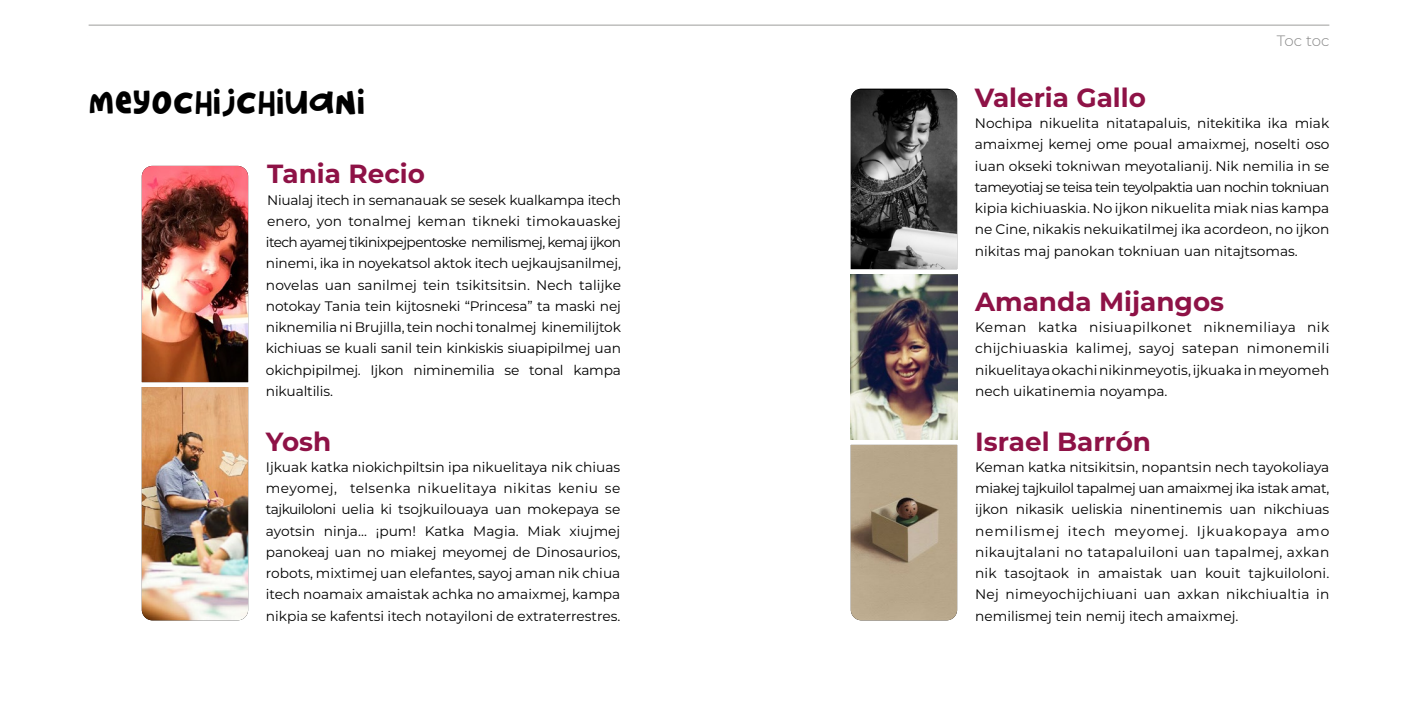
<style>
.page{position:relative;width:1418px;height:709px;background:#fff}
.page>*{position:absolute;margin:0;border:0;box-sizing:border-box;transform-origin:0 0}
.t1{font:28.75px "Toctoc";color:#000}
.t2{font:700 26.25px "Montserrat";color:#8e1246}
.t3{font:300 15px "Montserrat";letter-spacing:-.01em;color:#878787}
.t4{font:13.75px/21.2px "Montserrat";color:#000;text-align:justify}
</style>
<div class="page">
<hr style="left:709px;top:25px;width:620px;height:1px;background:#9d9d9c">
<hr style="left:89px;top:25px;width:620px;height:1px;background:#9d9d9c">
<img style="left:142px;top:166px;width:106px;height:217px">
<img style="left:142px;top:387px;width:106px;height:233px">
<img style="left:850px;top:274px;width:107px;height:165px">
<img style="left:850px;top:445px;width:107px;height:175px">
<img style="left:850px;top:90px;width:107px;height:179px">
<h1 class="t1" style="left:89px;top:88px;width:278px">MEYOCHIJCHIUANI</h1>
<h2 class="t2" style="left:267px;top:155px;width:159px">Tania Recio</h2>
<p class="t4" style="left:266px;top:189px;width:357px">Niualaj itech in semanauak se sesek kualkampa itech enero, yon tonalmej keman tikneki timokauaskej itech ayamej tikinixpejpentoske nemilismej, kemaj ijkon ninemi, ika in noyekatsol aktok itech uejkaujsanilmej, novelas uan sanilmej tein tsikitsitsin. Nech talijke notokay Tania tein kijtosneki “Princesa” ta maski nej niknemilia ni Brujilla, tein nochi tonalmej kinemilijtok kichiuas se kuali sanil tein kinkiskis siuapipilmej uan okichpipilmej. Ijkon niminemilia se tonal kampa nikualtilis.</p>
<h2 class="t2" style="left:266px;top:422px;width:67px">Yosh</h2>
<p class="t4" style="left:266px;top:456px;width:356px">Ijkuak katka niokichpiltsin ipa nikuelitaya nik chiuas meyomej, telsenka nikuelitaya nikitas keniu se tajkuiloloni uelia ki tsojkuilouaya uan mokepaya se ayotsin ninja… ¡pum! Katka Magia. Miak xiujmej panokeaj uan no miakej meyomej de Dinosaurios, robots, mixtimej uan elefantes, sayoj aman nik chiua itech noamaix amaistak achka no amaixmej, kampa nikpia se kafentsi itech notayiloni de extraterrestres.</p>
<p class="t3" style="left:1276px;top:31px;width:54px">Toc toc</p>
<h2 class="t2" style="left:974px;top:79px;width:172px">Valeria Gallo</h2>
<p class="t4" style="left:974px;top:112px;width:356px">Nochipa nikuelita nitatapaluis, nitekitika ika miak amaixmej kemej ome poual amaixmej, noselti oso iuan okseki tokniwan meyotalianij. Nik nemilia in se tameyotiaj se teisa tein teyolpaktia uan nochin tokniuan kipia kichiuaskia. No ijkon nikuelita miak nias kampa ne Cine, nikakis nekuikatilmej ika acordeon, no ijkon nikitas maj panokan tokniuan uan nitajtsomas.</p>
<h2 class="t2" style="left:975px;top:282px;width:250px">Amanda Mijangos</h2>
<p class="t4" style="left:975px;top:316px;width:356px">Keman katka nisiuapilkonet niknemiliaya nik chijchiuaskia kalimej, sayoj satepan nimonemili nikuelitaya okachi nikinmeyotis, ijkuaka in meyomeh nech uikatinemia noyampa.</p>
<h2 class="t2" style="left:975px;top:422px;width:177px">Israel Barrón</h2>
<p class="t4" style="left:975px;top:456px;width:356px">Keman katka nitsikitsin, nopantsin nech tayokoliaya miakej tajkuilol tapalmej uan amaixmej ika istak amat, ijkon nikasik ueliskia ninentinemis uan nikchiuas nemilismej itech meyomej. Ijkuakopaya amo nikaujtalani no tatapaluiloni uan tapalmej, axkan nik tasojtaok in amaistak uan kouit tajkuiloloni.<br>Nej nimeyochijchiuani uan axkan nikchiualtia in nemilismej tein nemij itech amaixmej.</p>
</div>
